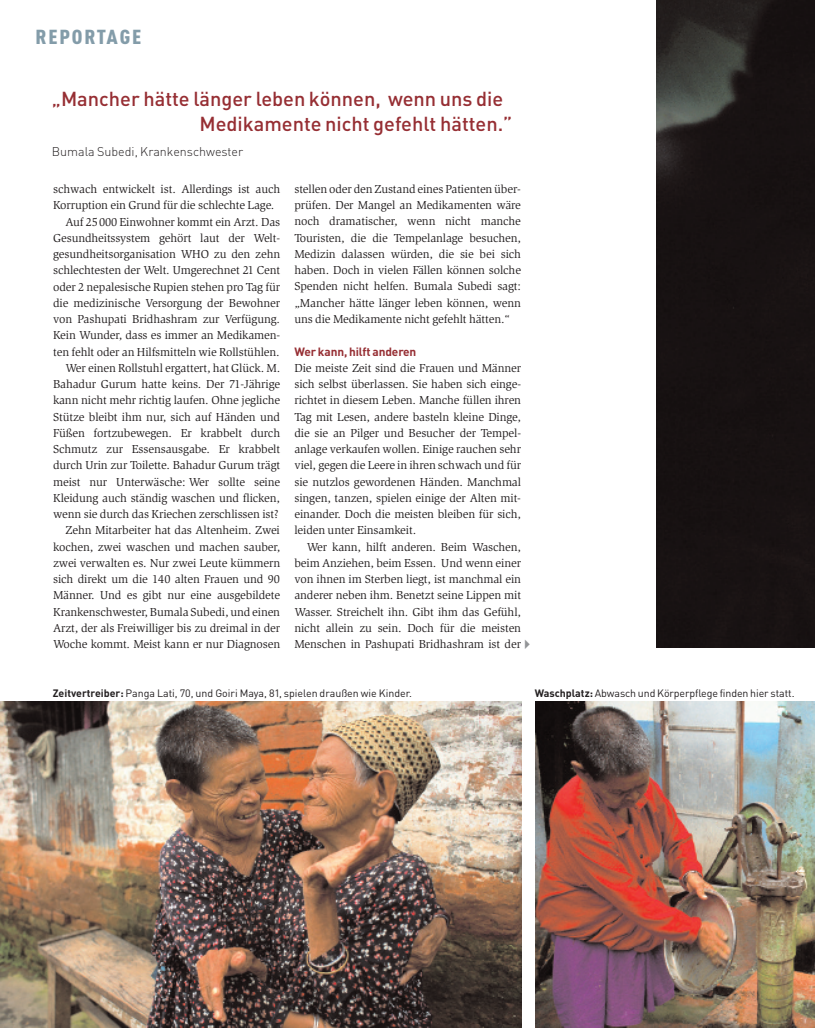
<style>
.page{position:relative;width:815px;height:1028px;background:#fff}
.page>*{position:absolute;margin:0;border:0;box-sizing:border-box;transform-origin:0 0}
.t1{font:500 20px/25px "DIN Pro";color:#962e33}
.t2{font:900 20px "DIN Cond";letter-spacing:.085em;color:#839ca9;scale:1.1 1}
.t3{font:300 12.5px "DIN Pro";color:#231f20}
.t4{font:11.88px/16.2px "Slimbach Std";letter-spacing:-.01em;color:#231f20;text-align:justify}
.t5{font:700 11.88px "DIN Pro";letter-spacing:-.01em;color:#962e33}
.t6{font:10.62px "DIN Pro";color:#231f20}
.s1{font-weight:700}
</style>
<div class="page">
<img style="left:535px;top:701px;width:280px;height:327px">
<img style="left:0;top:701px;width:521px;height:327px">
<img style="left:656px;top:0;width:159px;height:648px">
<h1 class="t2" style="left:35px;top:24px;width:98px">REPORTAGE</h1>
<h1 class="t1" style="left:199px;top:87px;width:315px;text-indent:-148px">„Mancher hätte länger leben können, wenn uns die<br>Medikamente nicht gefehlt hätten.”</h1>
<p class="t3" style="left:52px;top:145px;width:193px">Bumala Subedi, Krankenschwester</p>
<p class="t4" style="left:53px;top:182px;width:229px">schwach entwickelt ist. Allerdings ist auch</p>
<p class="t4" style="left:53px;top:198px;width:223px">Korruption ein Grund für die schlechte Lage.</p>
<p class="t4" style="left:66px;top:214px;width:216px">Auf 25000 Einwohner kommt ein Arzt. Das</p>
<p class="t4" style="left:53px;top:230px;width:229px">Gesundheitssystem gehört laut der Welt-</p>
<p class="t4" style="left:53px;top:247px;width:229px">gesundheitsorganisation WHO zu den zehn</p>
<p class="t4" style="left:53px;top:263px;width:229px">schlechtesten der Welt. Umgerechnet 21 Cent</p>
<p class="t4" style="left:53px;top:279px;width:229px">oder 2 nepalesische Rupien stehen pro Tag für</p>
<p class="t4" style="left:53px;top:295px;width:228px">die medizinische Versorgung der Bewohner</p>
<p class="t4" style="left:53px;top:312px;width:228px">von Pashupati Bridhashram zur Verfügung.</p>
<p class="t4" style="left:53px;top:328px;width:229px">Kein Wunder, dass es immer an Medikamen-</p>
<p class="t4" style="left:53px;top:344px;width:228px">ten fehlt oder an Hilfsmitteln wie Rollstühlen.</p>
<p class="t4" style="left:66px;top:360px;width:216px">Wer einen Rollstuhl ergattert, hat Glück. M.</p>
<p class="t4" style="left:53px;top:377px;width:229px">Bahadur Gurum hatte keins. Der 71-Jährige</p>
<p class="t4" style="left:53px;top:393px;width:229px">kann nicht mehr richtig laufen. Ohne jegliche</p>
<p class="t4" style="left:53px;top:409px;width:228px">Stütze bleibt ihm nur, sich auf Händen und</p>
<p class="t4" style="left:53px;top:425px;width:229px">Füßen fortzubewegen. Er krabbelt durch</p>
<p class="t4" style="left:53px;top:442px;width:229px">Schmutz zur Essensausgabe. Er krabbelt</p>
<p class="t4" style="left:53px;top:458px;width:229px">durch Urin zur Toilette. Bahadur Gurum trägt</p>
<p class="t4" style="left:53px;top:474px;width:229px">meist nur Unterwäsche: Wer sollte seine</p>
<p class="t4" style="left:53px;top:490px;width:228px">Kleidung auch ständig waschen und flicken,</p>
<p class="t4" style="left:53px;top:507px;width:227px">wenn sie durch das Kriechen zerschlissen ist?</p>
<p class="t4" style="left:66px;top:523px;width:216px">Zehn Mitarbeiter hat das Altenheim. Zwei</p>
<p class="t4" style="left:53px;top:539px;width:229px">kochen, zwei waschen und machen sauber,</p>
<p class="t4" style="left:53px;top:555px;width:229px">zwei verwalten es. Nur zwei Leute kümmern</p>
<p class="t4" style="left:53px;top:572px;width:228px">sich direkt um die 140 alten Frauen und 90</p>
<p class="t4" style="left:53px;top:588px;width:228px">Männer. Und es gibt nur eine ausgebildete</p>
<p class="t4" style="left:53px;top:604px;width:228px">Krankenschwester, Bumala Subedi, und einen</p>
<p class="t4" style="left:53px;top:620px;width:229px">Arzt, der als Freiwilliger bis zu dreimal in der</p>
<p class="t4" style="left:53px;top:637px;width:229px">Woche kommt. Meist kann er nur Diagnosen</p>
<p class="t4" style="left:294px;top:182px;width:228px">stellen oder den Zustand eines Patienten über&shy;prüfen. Der Mangel an Medikamenten wäre noch dramatischer, wenn nicht manche Touristen, die die Tempelanlage besuchen, Medizin dalassen würden, die sie bei sich haben. Doch in vielen Fällen können solche Spenden nicht helfen. Bumala Subedi sagt: „Mancher hätte länger leben können, wenn uns die Medikamente nicht gefehlt hätten.“</p>
<p class="t5" style="left:294px;top:344px;width:123px">Wer kann, hilft anderen</p>
<p class="t4" style="left:294px;top:360px;width:228px">Die meiste Zeit sind die Frauen und Männer sich selbst überlassen. Sie haben sich einge&shy;richtet in diesem Leben. Manche füllen ihren Tag mit Lesen, andere basteln kleine Dinge, die sie an Pilger und Besucher der Tempel&shy;anlage verkaufen wollen. Einige rauchen sehr viel, gegen die Leere in ihren schwach und für sie nutzlos gewordenen Händen. Manchmal singen, tanzen, spielen einige der Alten mit&shy;einander. Doch die meisten bleiben für sich, leiden unter Einsamkeit.</p>
<p class="t4" style="left:294px;top:539px;width:228px;text-indent:12px">Wer kann, hilft anderen. Beim Waschen, beim Anziehen, beim Essen. Und wenn einer von ihnen im Sterben liegt, ist manchmal ein anderer neben ihm. Benetzt seine Lippen mit Wasser. Streichelt ihn. Gibt ihm das Gefühl, nicht allein zu sein. Doch für die meisten Menschen in Pashupati Bridhashram ist der</p>
<p class="t6" style="left:53px;top:687px;width:361px"><span class="s1">Zeitvertreiber:</span> Panga Lati, 70, und Goiri Maya, 81, spielen draußen wie Kinder.</p>
<p class="t6" style="left:535px;top:687px;width:261px"><span class="s1">Waschplatz:</span> Abwasch und Körperpflege finden hier statt.</p>
</div>
